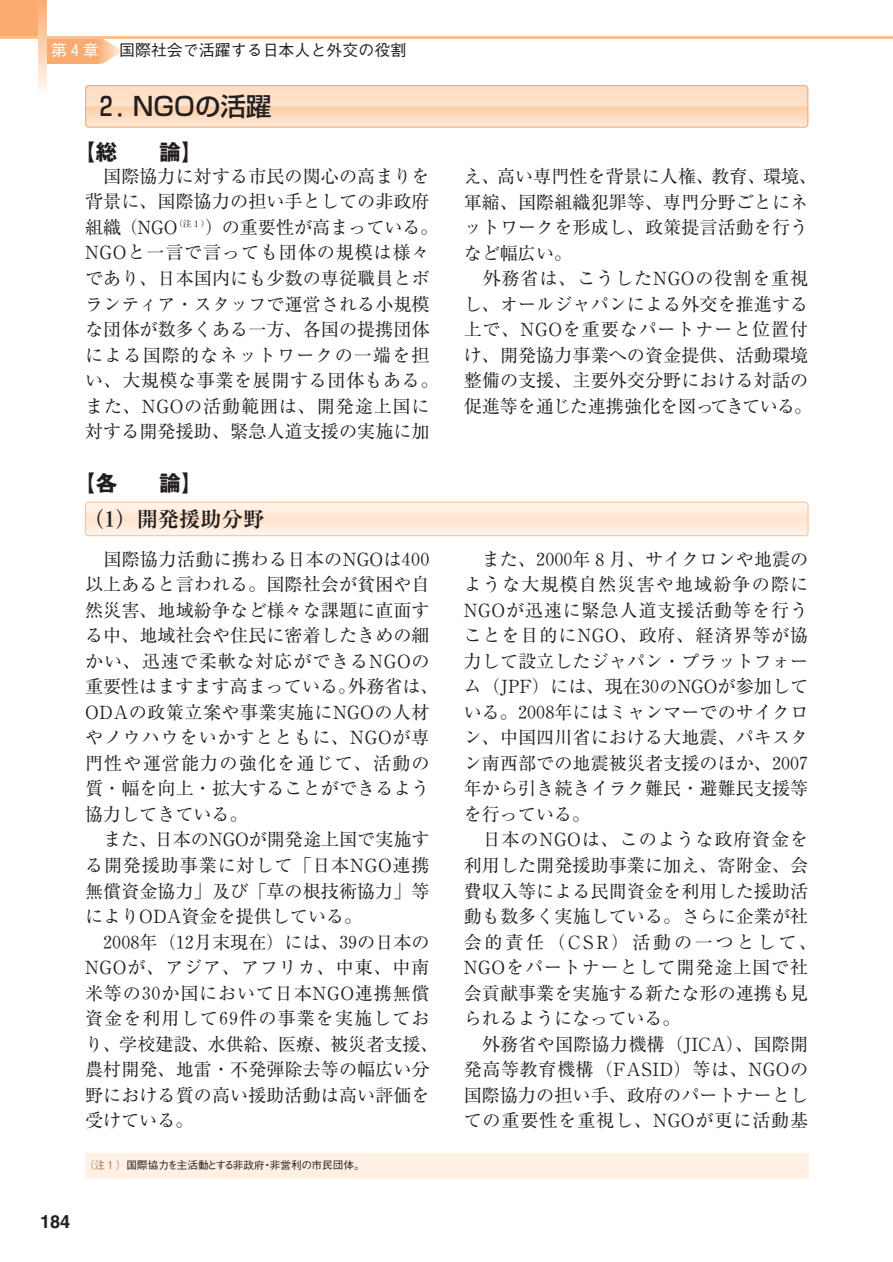
<style>
.page{position:relative;width:893px;height:1262px;background:#fff}
.page>*{position:absolute;margin:0;border:0;box-sizing:border-box;transform-origin:0 0}
.t1{font:500 25.5px "Shin Go";color:#231f20}
.t2{font:700 21.3px "Gothic MB101";color:#231f20}
.t3{font:700 21.3px "Ryumin";color:#231f20}
.t4{font:18.15px/25.5px "Ryumin";letter-spacing:.005em;color:#231f20}
.t5{font:18.15px "Midashi Go MB31";color:#231f20}
.t6{font:500 15.9px "Gothic BBB";color:#231f20}
.t7{font:500 15.9px "Gothic BBB";color:#fff}
.t8{font:500 10.65px "Gothic BBB";color:#231f20}
.s1{font-family:"Ryumin Num"}
.s2{color:#a5714a}
</style>
<div class="page">
<svg style="left:98px;top:38px;width:25px;height:26px"></svg>
<div style="left:47px;top:38px;width:51px;height:26px;background:#faab71"></div>
<div style="left:0;top:0;width:47px;height:38px;background:#faab71"></div>
<hr style="left:0;top:36px;width:892px;height:2px;background:#fcbf8f">
<svg style="left:38px;top:7px;width:9px;height:84px"></svg>
<div style="left:85px;top:85px;width:723px;height:43px;background:#fee0c7;border-radius:3px"></div>
<svg style="left:85px;top:106px;width:723px;height:19px"></svg>
<div style="left:85px;top:85px;width:723px;height:43px;border:1px solid #faab71;border-radius:3px"></div>
<svg style="left:86px;top:502px;width:721px;height:33px;background:#feebdc"></svg>
<div style="left:85px;top:502px;width:723px;height:34px;border:1px solid #fcbf8f;border-radius:3px"></div>
<div style="left:85px;top:1152px;width:723px;height:26px;background:#fff0e3"></div>
<p class="t7" style="left:51px;top:44px;width:49px">第４章</p>
<p class="t6" style="left:119px;top:44px;width:289px">国際社会で活躍する日本人と外交の役割</p>
<h1 class="t1" style="left:94px;top:96px;width:180px">２．NGOの活躍</h1>
<p class="t2" style="left:74px;top:143px;width:129px">【総　　論】</p>
<p class="t4" style="left:85px;top:166px;width:355px;text-align:center">国際協力に対する市民の関心の高まりを<br>背景に、国際協力の担い手としての非政府組織（NGO<sup>（注１）</sup>）の重要性が高まっている。<br>NGOと一言で言っても団体の規模は様々であり、日本国内にも少数の専従職員とボランティア・スタッフで運営される小規模な団体が数多くある一方、各国の提携団体による国際的なネットワークの一端を担い、大規模な事業を展開する団体もある。また、NGOの活動範囲は、開発途上国に対する開発援助、緊急人道支援の実施に加</p>
<p class="t4" style="left:463px;top:166px;width:355px">え、高い専門性を背景に人権、教育、環境、軍縮、国際組織犯罪等、専門分野ごとにネットワークを形成し、政策提言活動を行うなど幅広い。</p>
<p class="t4" style="left:463px;top:268px;width:350px;text-indent:19px">外務省は、こうしたNGOの役割を重視し、オールジャパンによる外交を推進する上で、NGOを重要なパートナーと位置付け、開発協力事業への資金提供、活動環境整備の支援、主要外交分野における対話の促進等を通じた連携強化を図ってきている。</p>
<p class="t2" style="left:74px;top:475px;width:129px">【各　　論】</p>
<p class="t3" style="left:83px;top:512px;width:183px">（１）開発援助分野</p>
<p class="t4" style="left:85px;top:548px;width:355px;text-indent:18px">国際協力活動に携わる日本のNGOは<span class="s1">400</span>以上あると言われる。国際社会が貧困や自然災害、地域紛争など様々な課題に直面する中、地域社会や住民に密着したきめの細かい、迅速で柔軟な対応ができるNGOの重要性はますます高まっている。外務省は、<br>ODAの政策立案や事業実施にNGOの人材やノウハウをいかすとともに、NGOが専門性や運営能力の強化を通じて、活動の質・幅を向上・拡大することができるよう協力してきている。</p>
<p class="t4" style="left:85px;top:829px;width:346px;text-align:justify;text-indent:18px">また、日本のNGOが開発途上国で実施する開発援助事業に対して「日本NGO連携無償資金協力」及び「草の根技術協力」等によりODA資金を提供している。</p>
<p class="t4" style="left:85px;top:931px;width:355px;text-indent:18px"><span class="s1">2008</span>年（<span class="s1">12</span>月末現在）には、<span class="s1">39</span>の日本の<br>NGOが、アジア、アフリカ、中東、中南米等の<span class="s1">30</span>か国において日本NGO連携無償資金を利用して<span class="s1">69</span>件の事業を実施しており、学校建設、水供給、医療、被災者支援、農村開発、地雷・不発弾除去等の幅広い分野における質の高い援助活動は高い評価を受けている。</p>
<p class="t8" style="left:84px;top:1160px;width:282px"><span class="s2">（注１）</span>国際協力を主活動とする非政府・非営利の市民団体。</p>
<p class="t5" style="left:40px;top:1214px;width:32px">184</p>
<p class="t4" style="left:463px;top:548px;width:346px;text-align:justify;text-indent:18px">また、<span class="s1">2000</span>年８月、サイクロンや地震のような大規模自然災害や地域紛争の際にNGOが迅速に緊急人道支援活動等を行うことを目的にNGO、政府、経済界等が協力して設立したジャパン・プラットフォーム（JPF）には、現在<span class="s1">30</span>のNGOが参加している。<span class="s1">2008</span>年にはミャンマーでのサイクロン、中国四川省における大地震、パキスタン南西部での地震被災者支援のほか、<span class="s1">2007</span>年から引き続きイラク難民・避難民支援等を行っている。</p>
<p class="t4" style="left:463px;top:829px;width:355px;text-indent:19px">日本のNGOは、このような政府資金を利用した開発援助事業に加え、寄附金、会費収入等による民間資金を利用した援助活動も数多く実施している。さらに企業が社会的責任（CSR）活動の一つとして、<br>NGOをパートナーとして開発途上国で社会貢献事業を実施する新たな形の連携も見られるようになっている。</p>
<p class="t4" style="left:463px;top:1033px;width:346px;text-align:justify;text-indent:18px">外務省や国際協力機構（JICA）、国際開発高等教育機構（FASID）等は、NGOの国際協力の担い手、政府のパートナーとしての重要性を重視し、NGOが更に活動基</p>
</div>
